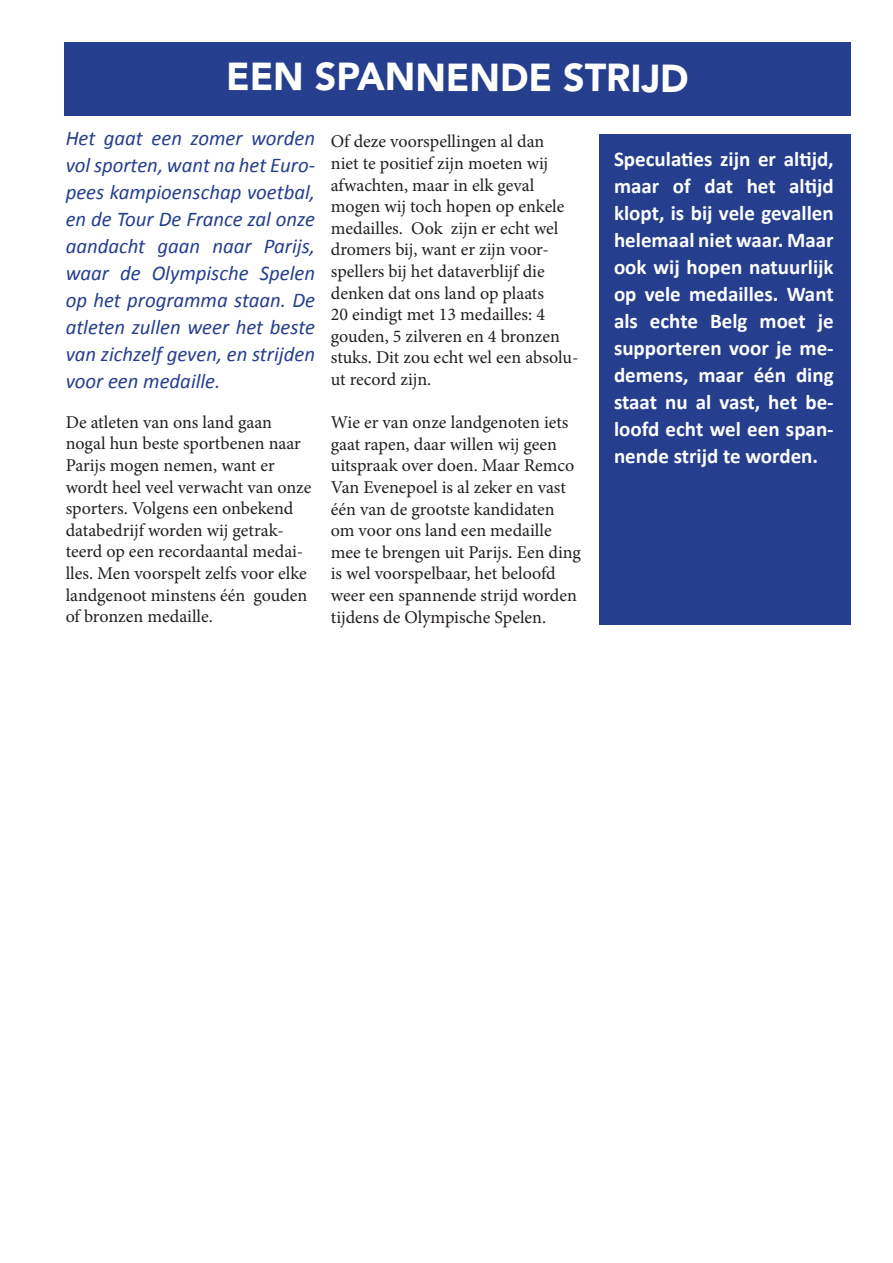
<style>
.page{position:relative;width:893px;height:1263px;background:#fff}
.page>*{position:absolute;margin:0;border:0;box-sizing:border-box;transform-origin:0 0}
.t1{font:900 39px "Avenir";letter-spacing:-.01em;color:#fff;scale:.96 1}
.t2{font:700 21px/27px "Calibri";color:#fff;text-align:justify}
.t3{font:italic 21px/27px "Calibri";color:#253f8e;text-align:justify}
.t4{font:18px/21.6px "Minion Pro";color:#231f20}
</style>
<div class="page">
<div style="left:64px;top:43px;width:786px;height:73px;background:#253f8e"></div>
<div style="left:599px;top:134px;width:251px;height:491px;background:#253f8e"></div>
<h1 class="t1" style="left:226px;top:44px;width:484px">EEN SPANNENDE STRIJD</h1>
<p class="t3" style="left:66px;top:124px;width:251px">Het gaat een zomer worden vol sporten, want na het Euro&shy;pees kampioenschap voetbal, en de Tour De France zal onze aandacht gaan naar Parijs, waar de Olympische Spelen op het programma staan. De atleten zullen weer het beste van zichzelf geven, en strijden voor een medaille.</p>
<p class="t4" style="left:66px;top:411px;width:247px">De atleten van ons land gaan nogal hun beste sportbenen naar<br>Parijs mogen nemen, want er wordt heel veel verwacht van onze sporters. Volgens een onbekend databedrijf worden wij getrak&shy;teerd op een recordaantal medai&shy;lles. Men voorspelt zelfs voor elke landgenoot minstens één gouden of bronzen medaille.</p>
<p class="t4" style="left:331px;top:131px;width:249px">Of deze voorspellingen al dan<br>niet te positief zijn moeten wij afwachten, maar in elk geval mogen wij toch hopen op enkele medailles. Ook zijn er echt wel dromers bij, want er zijn voor&shy;spellers bij het dataverblijf die denken dat ons land op plaats<br>20 eindigt met 13 medailles: 4 gouden, 5 zilveren en 4 bronzen stuks. Dit zou echt wel een absolu&shy;ut record zijn.</p>
<p class="t4" style="left:331px;top:412px;width:252px">Wie er van onze landgenoten iets gaat rapen, daar willen wij geen uitspraak over doen. Maar Remco<br>Van Evenepoel is al zeker en vast één van de grootste kandidaten om voor ons land een medaille mee te brengen uit Parijs. Een ding is wel voorspelbaar, het beloofd weer een spannende strijd worden tijdens de Olympische Spelen.</p>
<p class="t2" style="left:614px;top:146px;width:221px">Speculaties zijn er altijd, maar of dat het altijd klopt, is bij vele gevallen helemaal niet waar. Maar ook wij hopen natuurlijk op vele medailles. Want als echte Belg moet je supporteren voor je me&shy;demens, maar één ding staat nu al vast, het be&shy;loofd echt wel een span&shy;nende strijd te worden.</p>
</div>
